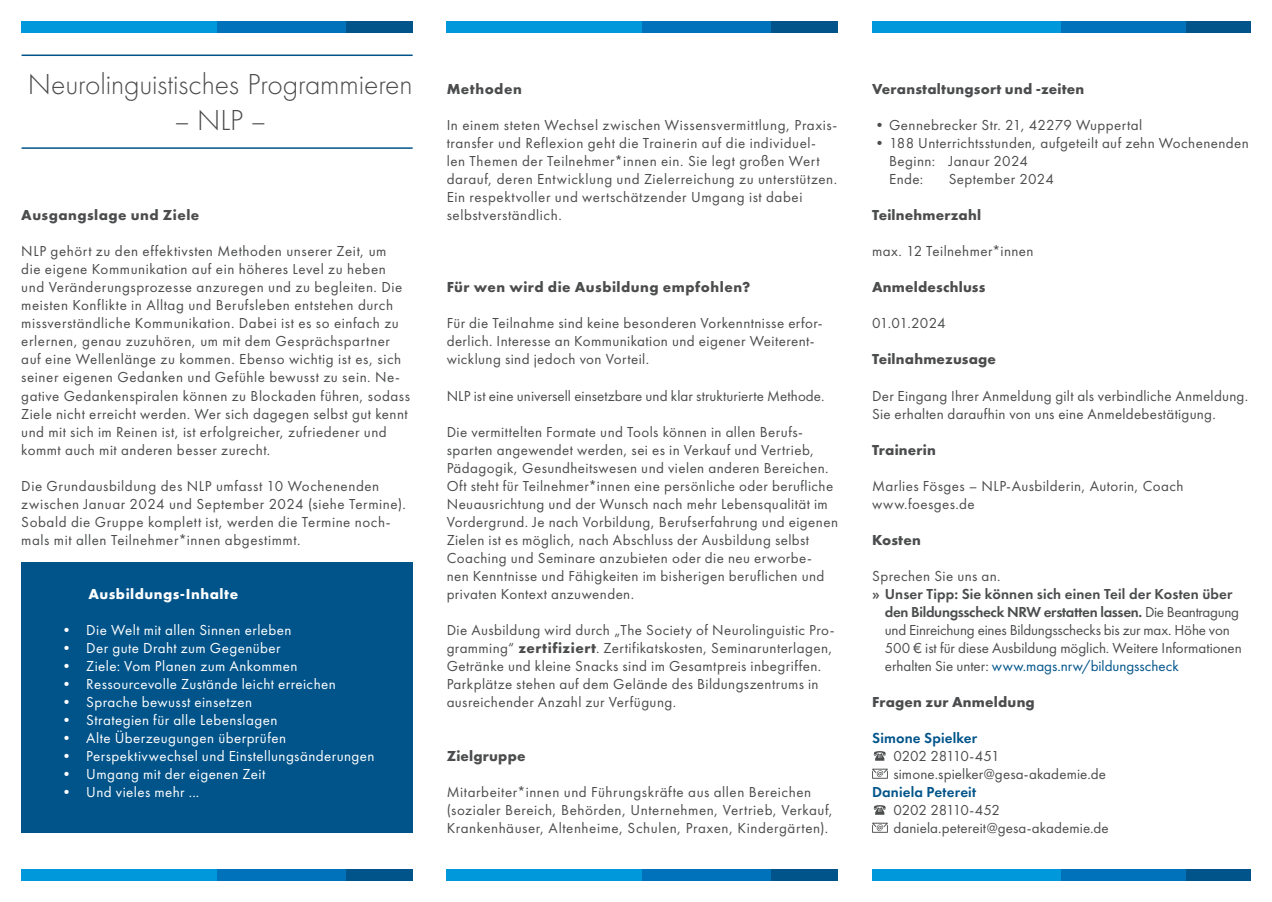
<style>
.page{position:relative;width:1272px;height:902px;background:#fff}
.page>*{position:absolute;margin:0;border:0;box-sizing:border-box;transform-origin:0 0}
.t1{font:300 30px "Futura PT";letter-spacing:-.005em;color:#4b4c4d}
.t2{font:15px/18px "Futura PT";letter-spacing:.03em;color:#4b4c4d}
.t3{font:15px "Futura PT";letter-spacing:.03em;color:#fff}
.t4{font:15px/18px "Futura PT";letter-spacing:-.005em;color:#4b4c4d}
.t5{font:15px/18px "Futura PT";letter-spacing:.005em;color:#4b4c4d}
.t6{font:700 15px "Futura PT";letter-spacing:.015em;color:#4b4c4d}
.t7{font:700 15px "Futura PT";letter-spacing:.035em;color:#4b4c4d}
.t8{font:600 15px "Futura PT";letter-spacing:.01em;color:#01548a}
.t9{font:700 15px "Futura PT";letter-spacing:.035em;color:#fff}
.s1{font-weight:700}
.s2{font-weight:600}
.s3{color:#01548a}
</style>
<div class="page">
<div style="left:872px;top:21px;width:378px;height:12px;background:#0098db"></div>
<div style="left:1184px;top:21px;width:66px;height:12px;background:#01548a"></div>
<div style="left:1061px;top:21px;width:124px;height:12px;background:#0072bc"></div>
<div style="left:872px;top:868px;width:378px;height:12px;background:#0098db"></div>
<div style="left:1184px;top:868px;width:66px;height:12px;background:#01548a"></div>
<div style="left:1061px;top:868px;width:124px;height:12px;background:#0072bc"></div>
<div style="left:446px;top:868px;width:392px;height:12px;background:#0098db"></div>
<div style="left:769px;top:868px;width:69px;height:12px;background:#01548a"></div>
<div style="left:642px;top:868px;width:129px;height:12px;background:#0072bc"></div>
<div style="left:21px;top:868px;width:391px;height:12px;background:#0098db"></div>
<div style="left:344px;top:868px;width:68px;height:12px;background:#01548a"></div>
<div style="left:217px;top:868px;width:128px;height:12px;background:#0072bc"></div>
<div style="left:446px;top:21px;width:392px;height:12px;background:#0098db"></div>
<div style="left:769px;top:21px;width:69px;height:12px;background:#01548a"></div>
<div style="left:642px;top:21px;width:129px;height:12px;background:#0072bc"></div>
<div style="left:21px;top:21px;width:391px;height:12px;background:#0098db"></div>
<div style="left:344px;top:21px;width:68px;height:12px;background:#01548a"></div>
<div style="left:217px;top:21px;width:128px;height:12px;background:#0072bc"></div>
<hr style="left:22px;top:54px;width:390px;height:2px;background:#01548a">
<hr style="left:22px;top:147px;width:390px;height:2px;background:#01548a">
<div style="left:21px;top:562px;width:391px;height:270px;background:#01548a"></div>
<svg style="left:873px;top:751px;width:12px;height:9px"></svg>
<svg style="left:872px;top:768px;width:15px;height:10px"></svg>
<svg style="left:873px;top:805px;width:12px;height:9px"></svg>
<svg style="left:872px;top:822px;width:15px;height:10px"></svg>
<h1 class="t1" style="left:28px;top:67px;width:386px">Neurolinguistisches Programmieren</h1>
<h1 class="t1" style="left:174px;top:103px;width:94px">– NLP –</h1>
<p class="t7" style="left:21px;top:206px;width:180px">Ausgangslage und Ziele</p>
<p class="t2" style="left:21px;top:242px;width:390px">NLP gehört zu den effektivsten Methoden unserer Zeit, um<br>die eigene Kommunikation auf ein höheres Level zu heben und Veränderungsprozesse anzuregen und zu begleiten. Die meisten Konflikte in Alltag und Berufsleben entstehen durch missverständliche Kommunikation. Dabei ist es so einfach zu erlernen, genau zuzuhören, um mit dem Gesprächspartner auf eine Wellenlänge zu kommen. Ebenso wichtig ist es, sich seiner eigenen Gedanken und Gefühle bewusst zu sein. Ne&shy;gative Gedankenspiralen können zu Blockaden führen, sodass Ziele nicht erreicht werden. Wer sich dagegen selbst gut kennt und mit sich im Reinen ist, ist erfolgreicher, zufriedener und kommt auch mit anderen besser zurecht.</p>
<p class="t2" style="left:21px;top:476px;width:386px">Die Grundausbildung des NLP umfasst 10 Wochenenden zwischen Januar 2024 und September 2024 (siehe Termine).<br>Sobald die Gruppe komplett ist, werden die Termine noch&shy;mals mit allen Teilnehmer*innen abgestimmt.</p>
<p class="t9" style="left:88px;top:584px;width:151px">Ausbildungs-Inhalte</p>
<p class="t3" style="left:59px;top:620px;width:234px">• Die Welt mit allen Sinnen erleben</p>
<p class="t3" style="left:59px;top:638px;width:223px">• Der gute Draht zum Gegenüber</p>
<p class="t3" style="left:59px;top:656px;width:240px">• Ziele: Vom Planen zum Ankommen</p>
<p class="t3" style="left:59px;top:674px;width:278px">• Ressourcevolle Zustände leicht erreichen</p>
<p class="t3" style="left:59px;top:692px;width:194px">• Sprache bewusst einsetzen</p>
<p class="t3" style="left:59px;top:710px;width:220px">• Strategien für alle Lebenslagen</p>
<p class="t3" style="left:59px;top:728px;width:228px">• Alte Überzeugungen überprüfen</p>
<p class="t3" style="left:59px;top:746px;width:317px">• Perspektivwechsel und Einstellungsänderungen</p>
<p class="t3" style="left:59px;top:764px;width:207px">• Umgang mit der eigenen Zeit</p>
<p class="t3" style="left:59px;top:782px;width:142px">• Und vieles mehr ...</p>
<p class="t7" style="left:446px;top:80px;width:77px">Methoden</p>
<p class="t2" style="left:446px;top:116px;width:392px">In einem steten Wechsel zwischen Wissensvermittlung, Praxis&shy;transfer und Reflexion geht die Trainerin auf die individuel&shy;len Themen der Teilnehmer*innen ein. Sie legt großen Wert darauf, deren Entwicklung und Zielerreichung zu unterstützen.<br>Ein respektvoller und wertschätzender Umgang ist dabei selbstverständlich.</p>
<p class="t7" style="left:446px;top:278px;width:305px">Für wen wird die Ausbildung empfohlen?</p>
<p class="t2" style="left:446px;top:314px;width:377px">Für die Teilnahme sind keine besonderen Vorkenntnisse erfor&shy;derlich. Interesse an Kommunikation und eigener Weiterent&shy;wicklung sind jedoch von Vorteil.</p>
<p class="t5" style="left:446px;top:386px;width:379px">NLP ist eine universell einsetzbare und klar strukturierte Methode.</p>
<p class="t2" style="left:446px;top:422px;width:393px">Die vermittelten Formate und Tools können in allen Berufs&shy;sparten angewendet werden, sei es in Verkauf und Vertrieb, Pädagogik, Gesundheitswesen und vielen anderen Bereichen.<br>Oft steht für Teilnehmer*innen eine persönliche oder berufliche Neuausrichtung und der Wunsch nach mehr Lebensqualität im Vordergrund. Je nach Vorbildung, Berufserfahrung und eigenen Zielen ist es möglich, nach Abschluss der Ausbildung selbst Coaching und Seminare anzubieten oder die neu erworbe-<br>nen Kenntnisse und Fähigkeiten im bisherigen beruflichen und privaten Kontext anzuwenden.</p>
<p class="t2" style="left:446px;top:620px;width:389px">Die Ausbildung wird durch „The Society of Neurolinguistic Pro&shy;gramming“ <span class="s1">zertifiziert</span>. Zertifikatskosten, Seminarunterlagen, Getränke und kleine Snacks sind im Gesamtpreis inbegriffen.<br>Parkplätze stehen auf dem Gelände des Bildungszentrums in ausreichender Anzahl zur Verfügung.</p>
<p class="t6" style="left:446px;top:746px;width:80px">Zielgruppe</p>
<p class="t2" style="left:446px;top:782px;width:388px">Mitarbeiter*innen und Führungskräfte aus allen Bereichen (sozialer Bereich, Behörden, Unternehmen, Vertrieb, Verkauf,<br>Krankenhäuser, Altenheime, Schulen, Praxen, Kindergärten).</p>
<p class="t6" style="left:872px;top:80px;width:214px">Veranstaltungsort und -zeiten</p>
<p class="t2" style="left:872px;top:116px;width:272px">•Gennebrecker Str. 21, 42279 Wuppertal</p>
<p class="t2" style="left:889px;top:134px;width:361px;text-indent:-17px">•188 Unterrichtsstunden, aufgeteilt auf zehn Wochenenden<br>Beginn: Janaur 2024<br>Ende:</p>
<p class="t2" style="left:948px;top:170px;width:107px">September 2024</p>
<p class="t6" style="left:872px;top:206px;width:111px">Teilnehmerzahl</p>
<p class="t2" style="left:872px;top:242px;width:163px">max. 12 Teilnehmer*innen</p>
<p class="t6" style="left:872px;top:278px;width:115px">Anmeldeschluss</p>
<p class="t2" style="left:872px;top:314px;width:75px">01.01.2024</p>
<p class="t6" style="left:872px;top:350px;width:125px">Teilnahmezusage</p>
<p class="t2" style="left:872px;top:386px;width:377px">Der Eingang Ihrer Anmeldung gilt als verbindliche Anmeldung.<br>Sie erhalten daraufhin von uns eine Anmeldebestätigung.</p>
<p class="t6" style="left:872px;top:440px;width:65px">Trainerin</p>
<p class="t2" style="left:872px;top:476px;width:313px">Marlies Fösges – NLP-Ausbilderin, Autorin, Coach www.foesges.de</p>
<p class="t6" style="left:872px;top:530px;width:50px">Kosten</p>
<p class="t2" style="left:872px;top:566px;width:130px">Sprechen Sie uns an.</p>
<p class="t4" style="left:884px;top:584px;width:358px;text-indent:-13px"><span class="s2">» Unser Tipp: Sie können sich einen Teil der Kosten über den Bildungsscheck NRW erstatten lassen.</span> Die Beantragung und Einreichung eines Bildungsschecks bis zur max. Höhe von 500 € ist für diese Ausbildung möglich. Weitere Informationen erhalten Sie unter: <span class="s3">www.mags.nrw/bildungsscheck</span></p>
<p class="t6" style="left:872px;top:692px;width:164px">Fragen zur Anmeldung</p>
<p class="t8" style="left:872px;top:728px;width:107px">Simone Spielker</p>
<p class="t5" style="left:893px;top:746px;width:214px">0202 28110-451 simone.spielker@gesa-akademie.de</p>
<p class="t8" style="left:872px;top:782px;width:106px">Daniela Petereit</p>
<p class="t5" style="left:893px;top:800px;width:217px">0202 28110-452 daniela.petereit@gesa-akademie.de</p>
</div>
